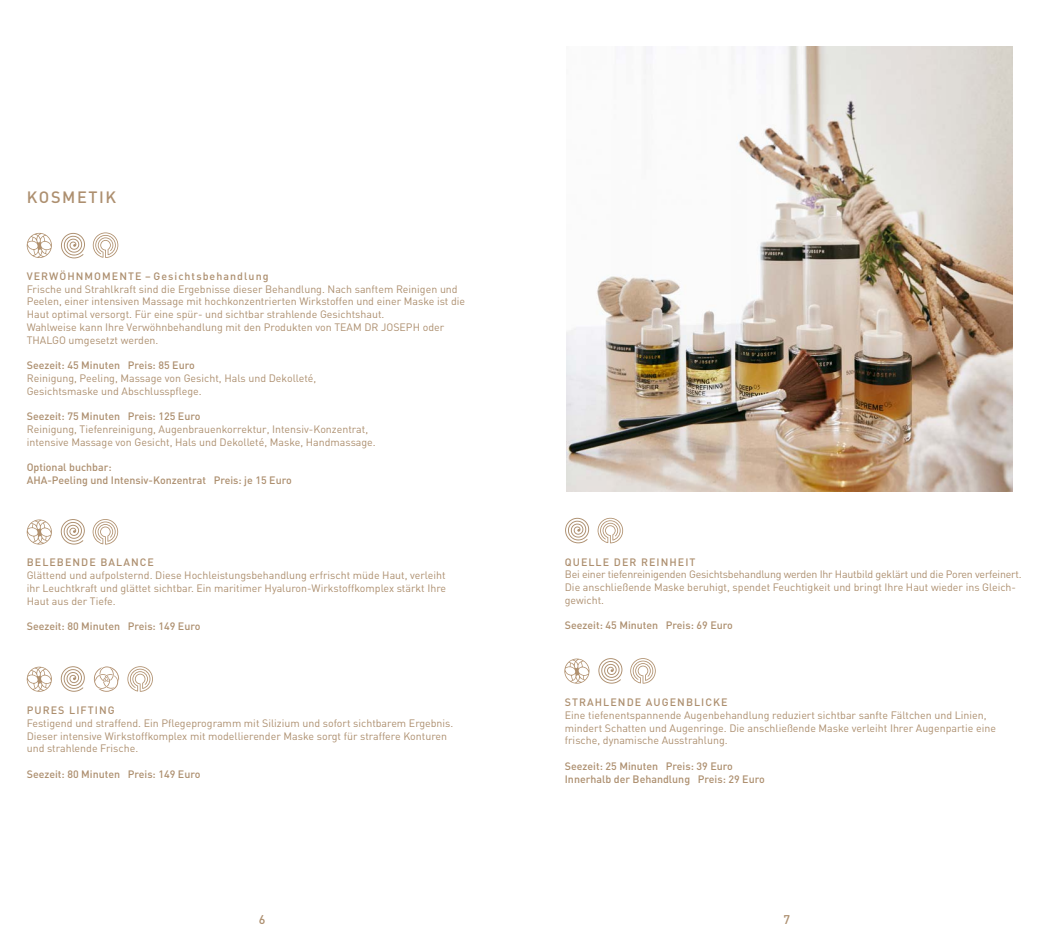
<style>
.page{position:relative;width:1049px;height:947px;background:#fff}
.page>*{position:absolute;margin:0;border:0;box-sizing:border-box;transform-origin:0 0}
.t1{font:500 16.25px "DIN";letter-spacing:.1em;color:#ad8f6f}
.t2{font:500 12.5px "DIN";color:#ad8f6f}
.t3{font:10.62px/12.8px "DIN";color:#ad8f6f}
.t4{font:500 10.62px/12.8px "DIN";color:#ad8f6f}
.t5{font:10.62px/12.8px "DIN";letter-spacing:-.02em;color:#ad8f6f}
.t6{font:500 10.62px "DIN";letter-spacing:.1em;color:#ad8f6f}
</style>
<div class="page">
<img style="left:566px;top:46px;width:446px;height:445px">
<svg style="left:564px;top:658px;width:25px;height:25px"></svg>
<svg style="left:630px;top:658px;width:26px;height:25px"></svg>
<svg style="left:598px;top:658px;width:24px;height:25px"></svg>
<svg style="left:598px;top:517px;width:25px;height:26px"></svg>
<svg style="left:565px;top:517px;width:24px;height:26px"></svg>
<svg style="left:27px;top:233px;width:25px;height:25px"></svg>
<svg style="left:93px;top:232px;width:25px;height:26px"></svg>
<svg style="left:61px;top:233px;width:24px;height:25px"></svg>
<svg style="left:94px;top:666px;width:25px;height:25px"></svg>
<svg style="left:27px;top:666px;width:25px;height:25px"></svg>
<svg style="left:127px;top:666px;width:26px;height:25px"></svg>
<svg style="left:61px;top:666px;width:24px;height:25px"></svg>
<svg style="left:27px;top:519px;width:25px;height:25px"></svg>
<svg style="left:93px;top:519px;width:25px;height:25px"></svg>
<svg style="left:61px;top:519px;width:24px;height:25px"></svg>
<h1 class="t1" style="left:27px;top:187px;width:91px">KOSMETIK</h1>
<p class="t6" style="left:27px;top:269px;width:243px">VERWÖHNMOMENTE – Gesichtsbehandlung</p>
<p class="t3" style="left:27px;top:282px;width:440px">Frische und Strahlkraft sind die Ergebnisse dieser Behandlung. Nach sanftem Reinigen und Peelen, einer intensiven Massage mit hochkonzentrierten Wirkstoffen und einer Maske ist die Haut optimal versorgt. Für eine spür- und sichtbar strahlende Gesichtshaut.<br>Wahlweise kann Ihre Verwöhnbehandlung mit den Produkten von TEAM DR JOSEPH oder THALGO umgesetzt werden.</p>
<p class="t4" style="left:27px;top:358px;width:169px">Seezeit: 45 Minuten Preis: 85 Euro</p>
<p class="t3" style="left:27px;top:371px;width:291px">Reinigung, Peeling, Massage von Gesicht, Hals und Dekolleté,<br>Gesichtsmaske und Abschlusspflege.</p>
<p class="t4" style="left:27px;top:409px;width:175px">Seezeit: 75 Minuten Preis: 125 Euro</p>
<p class="t3" style="left:27px;top:422px;width:350px">Reinigung, Tiefenreinigung, Augenbrauenkorrektur, Intensiv-Konzentrat, intensive Massage von Gesicht, Hals und Dekolleté, Maske, Handmassage.</p>
<p class="t4" style="left:27px;top:460px;width:266px">Optional buchbar:<br>AHA-Peeling und Intensiv-Konzentrat Preis: je 15 Euro</p>
<p class="t6" style="left:27px;top:555px;width:129px">BELEBENDE BALANCE</p>
<p class="t3" style="left:27px;top:568px;width:421px;text-align:justify">Glättend und aufpolsternd. Diese Hochleistungsbehandlung erfrischt müde Haut, verleiht ihr Leuchtkraft und glättet sichtbar. Ein maritimer Hyaluron-Wirkstoffkomplex stärkt Ihre Haut aus der Tiefe.</p>
<p class="t4" style="left:27px;top:619px;width:175px">Seezeit: 80 Minuten Preis: 149 Euro</p>
<p class="t6" style="left:27px;top:703px;width:89px">PURES LIFTING</p>
<p class="t3" style="left:27px;top:716px;width:428px">Festigend und straffend. Ein Pflegeprogramm mit Silizium und sofort sichtbarem Ergebnis.<br>Dieser intensive Wirkstoffkomplex mit modellierender Maske sorgt für straffere Konturen und strahlende Frische.</p>
<p class="t4" style="left:27px;top:766px;width:175px">Seezeit: 80 Minuten Preis: 149 Euro</p>
<p class="t2" style="left:259px;top:911px;width:8px">6</p>
<p class="t6" style="left:565px;top:554px;width:132px">QUELLE DER REINHEIT</p>
<p class="t5" style="left:565px;top:567px;width:458px">Bei einer tiefenreinigenden Gesichtsbehandlung werden Ihr Hautbild geklärt und die Poren verfeinert.<br>Die anschließende Maske beruhigt, spendet Feuchtigkeit und bringt Ihre Haut wieder ins Gleich&shy;gewicht.</p>
<p class="t4" style="left:565px;top:618px;width:169px">Seezeit: 45 Minuten Preis: 69 Euro</p>
<p class="t6" style="left:565px;top:695px;width:164px">STRAHLENDE AUGENBLICKE</p>
<p class="t3" style="left:565px;top:708px;width:433px">Eine tiefenentspannende Augenbehandlung reduziert sichtbar sanfte Fältchen und Linien, mindert Schatten und Augenringe. Die anschließende Maske verleiht Ihrer Augenpartie eine frische, dynamische Ausstrahlung.</p>
<p class="t4" style="left:565px;top:759px;width:201px">Seezeit: 25 Minuten Preis: 39 Euro<br>Innerhalb der Behandlung Preis: 29 Euro</p>
<p class="t2" style="left:783px;top:911px;width:8px">7</p>
</div>
